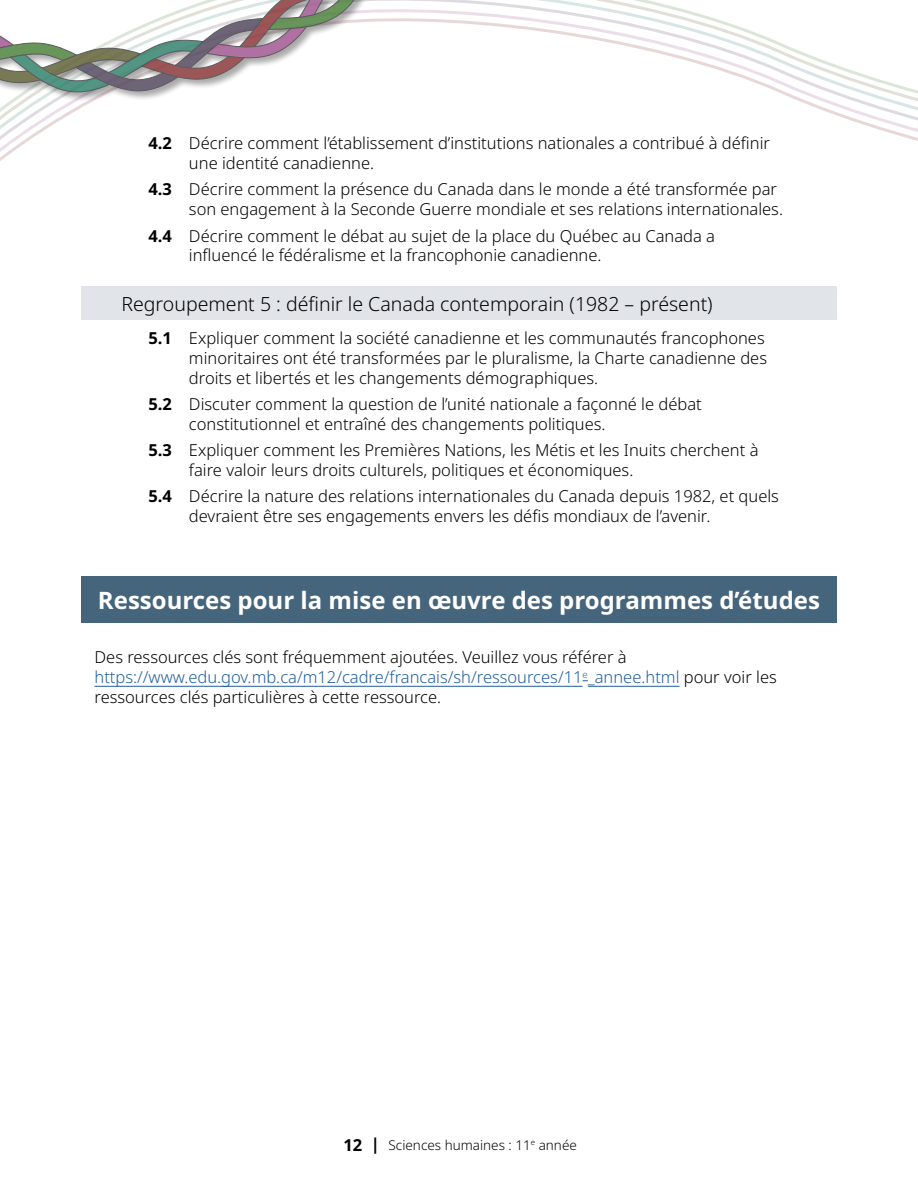
<style>
.page{position:relative;width:918px;height:1188px;background:#fff}
.page>*{position:absolute;margin:0;border:0;box-sizing:border-box;transform-origin:0 0}
.H2_White{font:700 24px "Noto Sans";color:#fff}
.GLO{font:300 19.5px "Noto Sans";color:#000}
.Learning_Outcome_one_digit{font:300 16.5px/19.8px "Noto Sans";color:#000}
.Paragraph{font:300 16.5px/19.8px "Noto Sans";color:#000}
.t1{font:300 13.5px "Noto Sans";color:#000}
.s1{font-weight:700}
.s2{color:#215e9e}
.s3{font-weight:700;font-size:16.5px}
</style>
<div class="page">
<svg style="left:0;top:0;width:918px;height:161px"></svg>
<div style="left:0;top:0;width:515px;height:102px;background:#000;opacity:.4"></div>
<svg style="left:0;top:0;width:407px;height:96px"></svg>
<div style="left:81px;top:287px;width:756px;height:33px;background:#e1e4e8"></div>
<div style="left:81px;top:576px;width:756px;height:46px;background:#45657d"></div>
<hr style="left:94px;top:686px;width:489px;height:1px;background:#215e9e">
<hr style="left:588px;top:686px;width:92px;height:1px;background:#215e9e">
<p class="Learning_Outcome_one_digit" style="left:189px;top:134px;width:583px;text-indent:-40px"><span class="s1">4.2</span> Décrire comment l’établissement d’institutions nationales a contribué à définir une identité canadienne.</p>
<p class="Learning_Outcome_one_digit" style="left:189px;top:180px;width:596px;text-indent:-40px"><span class="s1">4.3</span> Décrire comment la présence du Canada dans le monde a été transformée par son engagement à la Seconde Guerre mondiale et ses relations internationales.</p>
<p class="Learning_Outcome_one_digit" style="left:189px;top:226px;width:528px;text-indent:-40px"><span class="s1">4.4</span> Décrire comment le débat au sujet de la place du Québec au Canada a influencé le fédéralisme et la francophonie canadienne.</p>
<h4 class="GLO" style="left:121px;top:290px;width:593px">Regroupement 5 : définir le Canada contemporain (1982 – présent)</h4>
<p class="Learning_Outcome_one_digit" style="left:189px;top:329px;width:580px;text-indent:-40px"><span class="s1">5.1</span> Expliquer comment la société canadienne et les communautés francophones minoritaires ont été transformées par le pluralisme, la Charte canadienne des droits et libertés et les changements démographiques.</p>
<p class="Learning_Outcome_one_digit" style="left:189px;top:394px;width:514px;text-indent:-40px"><span class="s1">5.2</span> Discuter comment la question de l’unité nationale a façonné le débat constitutionnel et entraîné des changements politiques.</p>
<p class="Learning_Outcome_one_digit" style="left:189px;top:440px;width:571px;text-indent:-40px"><span class="s1">5.3</span> Expliquer comment les Premières Nations, les Métis et les Inuits cherchent à faire valoir leurs droits culturels, politiques et économiques.</p>
<p class="Learning_Outcome_one_digit" style="left:189px;top:487px;width:592px;text-indent:-40px"><span class="s1">5.4</span> Décrire la nature des relations internationales du Canada depuis 1982, et quels devraient être ses engagements envers les défis mondiaux de l’avenir.</p>
<h2 class="H2_White" style="left:98px;top:583px;width:724px">Ressources pour la mise en œuvre des programmes d’études</h2>
<p class="Paragraph" style="left:94px;top:648px;width:684px">Des ressources clés sont fréquemment ajoutées. Veuillez vous référer à <span class="s2">https://www.edu.gov.mb.ca/m12/cadre/francais/sh/ressources/11</span><sup>e</sup><span class="s2">_annee.html</span> pour voir les ressources clés particulières à cette ressource.</p>
<p class="t1" style="left:343px;top:1135px;width:235px"><span class="s3">12 |</span> Sciences humaines : 11<sup>e</sup> année</p>
</div>
